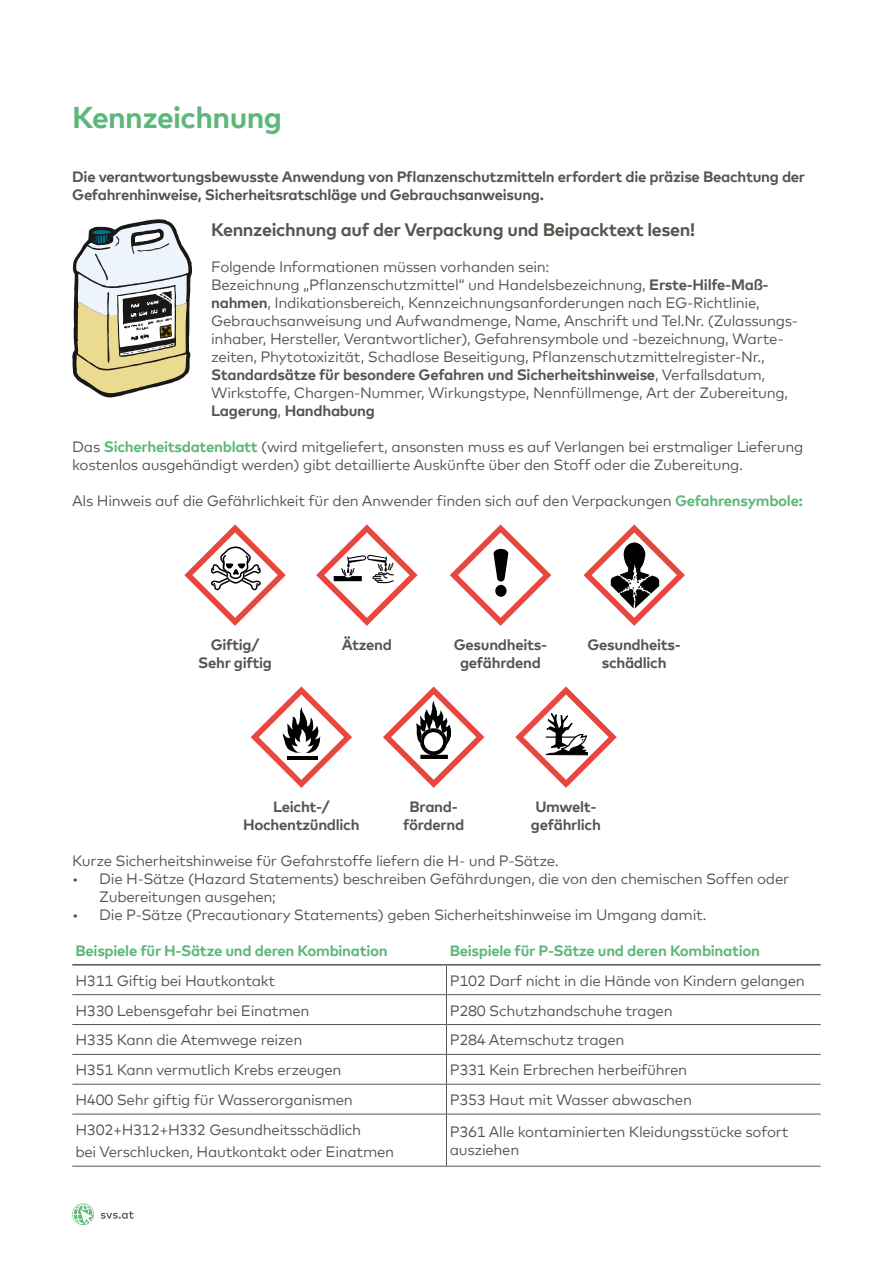
<style>
.page{position:relative;width:893px;height:1263px;background:#fff}
.page>*{position:absolute;margin:0;border:0;box-sizing:border-box;transform-origin:0 0}
.t1{font:700 30px "Mark Offc Pro";letter-spacing:-.02em;color:#5cb77a}
.t2{font:700 18px "Mark Offc Pro";letter-spacing:-.02em;color:#565650}
.t3{font:15px/18px "Mark Offc Pro";letter-spacing:-.02em;color:#565650}
.t4{font:700 15px/18px "Mark Offc Pro";letter-spacing:-.02em;color:#565650;text-align:center}
.t5{font:700 15px "Mark Offc Pro";letter-spacing:-.02em;color:#5cb77a}
.s1{font-weight:700}
.s2{font-weight:700;color:#5cb77a}
</style>
<div class="page">
<svg style="left:72px;top:1203px;width:22px;height:22px"></svg>
<svg style="left:101px;top:1211px;width:33px;height:8px"></svg>
<svg style="left:72px;top:219px;width:120px;height:179px"></svg>
<hr style="left:72px;top:964px;width:374px;height:1px;background:#565650">
<svg style="left:446px;top:965px;width:1px;height:119px"></svg>
<hr style="left:446px;top:1084px;width:1px;height:30px;background:#565650">
<hr style="left:446px;top:1114px;width:1px;height:52px;background:#565650">
<hr style="left:446px;top:964px;width:375px;height:1px;background:#565650">
<hr style="left:72px;top:994px;width:374px;height:1px;background:#565650">
<hr style="left:72px;top:1024px;width:374px;height:1px;background:#565650">
<hr style="left:72px;top:1054px;width:374px;height:1px;background:#565650">
<hr style="left:72px;top:1084px;width:374px;height:1px;background:#565650">
<hr style="left:72px;top:1114px;width:374px;height:1px;background:#565650">
<hr style="left:72px;top:1166px;width:374px;height:1px;background:#565650">
<hr style="left:446px;top:994px;width:375px;height:1px;background:#565650">
<hr style="left:446px;top:1024px;width:375px;height:1px;background:#565650">
<hr style="left:446px;top:1054px;width:375px;height:1px;background:#565650">
<hr style="left:446px;top:1084px;width:375px;height:1px;background:#565650">
<hr style="left:446px;top:1114px;width:375px;height:1px;background:#565650">
<hr style="left:446px;top:1166px;width:375px;height:1px;background:#565650">
<svg style="left:184px;top:524px;width:102px;height:102px"></svg>
<svg style="left:316px;top:524px;width:102px;height:102px"></svg>
<svg style="left:450px;top:524px;width:101px;height:102px"></svg>
<svg style="left:583px;top:524px;width:102px;height:102px"></svg>
<svg style="left:251px;top:686px;width:101px;height:102px"></svg>
<svg style="left:383px;top:686px;width:101px;height:102px"></svg>
<svg style="left:515px;top:686px;width:102px;height:102px"></svg>
<h1 class="t1" style="left:72px;top:95px;width:211px">Kennzeichnung</h1>
<p class="t4" style="left:72px;top:167px;width:734px;text-align:left">Die verantwortungsbewusste Anwendung von Pflanzenschutzmitteln erfordert die präzise Beachtung der<br>Gefahrenhinweise, Sicherheitsratschläge und Gebrauchsanweisung.</p>
<p class="t2" style="left:211px;top:216px;width:485px">Kennzeichnung auf der Verpackung und Beipacktext lesen!</p>
<p class="t3" style="left:211px;top:257px;width:586px">Folgende Informationen müssen vorhanden sein:<br>Bezeichnung „Pflanzenschutzmittel“ und Handelsbezeichnung, <span class="s1">Erste-Hilfe-Maß&shy;nahmen</span>, Indikationsbereich, Kennzeichnungsanforderungen nach EG-Richtlinie, Gebrauchsanweisung und Aufwandmenge, Name, Anschrift und Tel.Nr. (Zulassungs&shy;inhaber, Hersteller, Verantwortlicher), Gefahrensymbole und -bezeichnung, Warte&shy;zeiten, Phytotoxizität, Schadlose Beseitigung, Pflanzenschutzmittelregister-Nr., <span class="s1">Standardsätze für besondere Gefahren und Sicherheitshinweise</span>, Verfallsdatum, Wirkstoffe, Chargen-Nummer, Wirkungstype, Nennfüllmenge, Art der Zubereitung, <span class="s1">Lagerung</span>, <span class="s1">Handhabung</span></p>
<p class="t3" style="left:72px;top:437px;width:732px">Das <span class="s2">Sicherheitsdatenblatt</span> (wird mitgeliefert, ansonsten muss es auf Verlangen bei erstmaliger Lieferung kostenlos ausgehändigt werden) gibt detaillierte Auskünfte über den Stoff oder die Zubereitung.</p>
<p class="t3" style="left:72px;top:491px;width:732px">Als Hinweis auf die Gefährlichkeit für den Anwender finden sich auf den Verpackungen <span class="s2">Gefahrensymbole:</span></p>
<p class="t4" style="left:198px;top:635px;width:75px">Giftig/<br>Sehr giftig</p>
<p class="t4" style="left:342px;top:635px;width:52px">Ätzend</p>
<p class="t4" style="left:454px;top:635px;width:95px">Gesundheits&shy;gefährdend</p>
<p class="t4" style="left:587px;top:635px;width:95px">Gesundheits&shy;schädlich</p>
<p class="t4" style="left:243px;top:797px;width:118px">Leicht-/<br>Hochentzündlich</p>
<p class="t4" style="left:403px;top:797px;width:63px">Brand&shy;fördernd</p>
<p class="t4" style="left:531px;top:797px;width:71px;text-align:left">Umwelt&shy;gefährlich</p>
<p class="t3" style="left:72px;top:851px;width:488px">Kurze Sicherheitshinweise für Gefahrstoffe liefern die H- und P-Sätze.</p>
<p class="t3" style="left:99px;top:869px;width:691px;text-indent:-27px">• Die H-Sätze (Hazard Statements) beschreiben Gefährdungen, die von den chemischen Soffen oder<br>Zubereitungen ausgehen;</p>
<p class="t3" style="left:72px;top:905px;width:636px">• Die P-Sätze (Precautionary Statements) geben Sicherheitshinweise im Umgang damit.</p>
<p class="t5" style="left:75px;top:939px;width:314px">Beispiele für H-Sätze und deren Kombination</p>
<p class="t5" style="left:450px;top:939px;width:312px">Beispiele für P-Sätze und deren Kombination</p>
<p class="t3" style="left:75px;top:970px;width:201px">H311 Giftig bei Hautkontakt</p>
<p class="t3" style="left:450px;top:970px;width:357px">P102 Darf nicht in die Hände von Kindern gelangen</p>
<p class="t3" style="left:75px;top:1000px;width:236px">H330 Lebensgefahr bei Einatmen</p>
<p class="t3" style="left:450px;top:1000px;width:225px">P280 Schutzhandschuhe tragen</p>
<p class="t3" style="left:75px;top:1030px;width:228px">H335 Kann die Atemwege reizen</p>
<p class="t3" style="left:450px;top:1030px;width:176px">P284 Atemschutz tragen</p>
<p class="t3" style="left:75px;top:1060px;width:268px">H351 Kann vermutlich Krebs erzeugen</p>
<p class="t3" style="left:450px;top:1060px;width:239px">P331 Kein Erbrechen herbeiführen</p>
<p class="t3" style="left:75px;top:1089px;width:279px">H400 Sehr giftig für Wasserorganismen</p>
<p class="t3" style="left:450px;top:1089px;width:244px">P353 Haut mit Wasser abwaschen</p>
<p class="t3" style="left:75px;top:1117px;width:320px;line-height:22.2px">H302+H312+H332 Gesundheitsschädlich<br>bei Verschlucken, Hautkontakt oder Einatmen</p>
<p class="t3" style="left:450px;top:1121px;width:341px">P361 Alle kontaminierten Kleidungsstücke sofort ausziehen</p>
</div>
